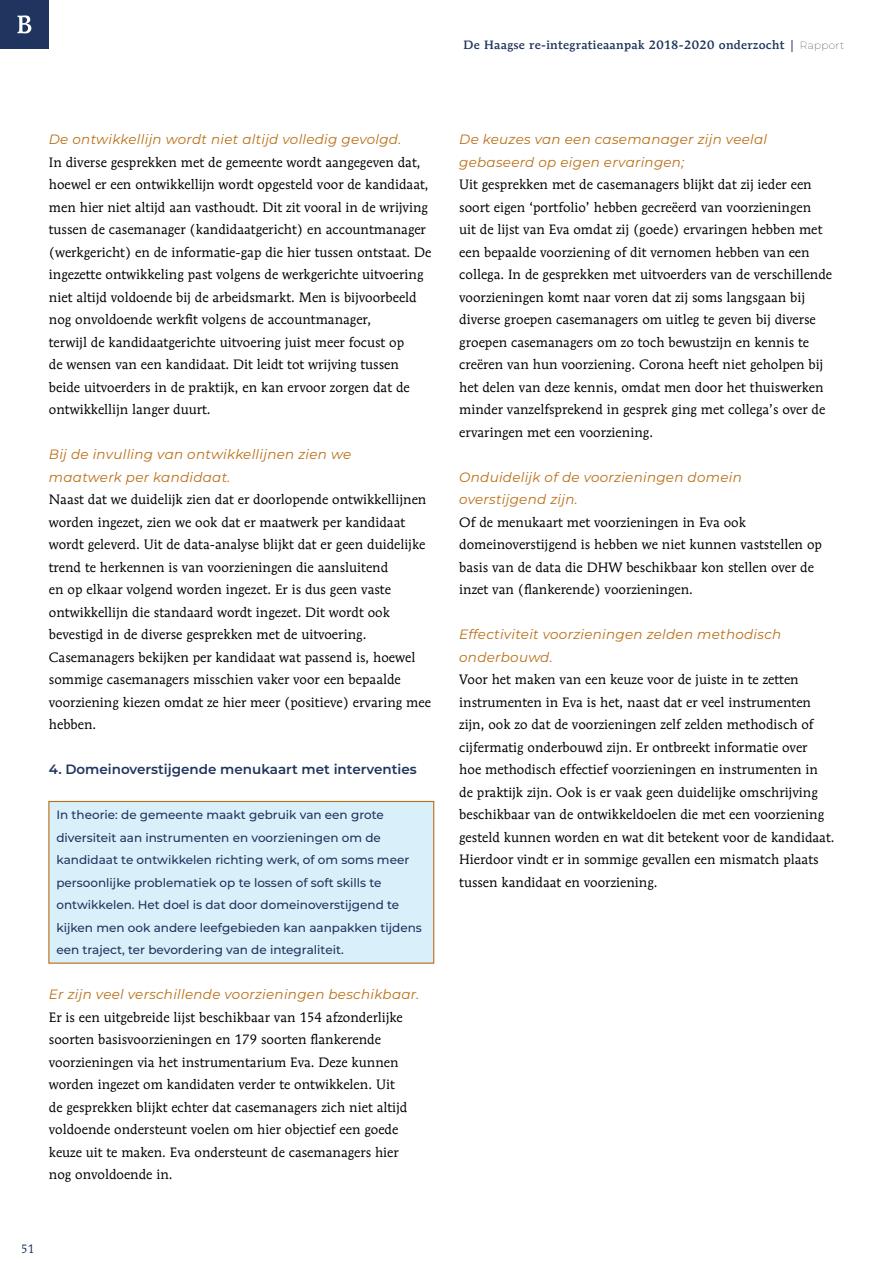
<style>
.page{position:relative;width:893px;height:1263px;background:#fff}
.page>*{position:absolute;margin:0;border:0;box-sizing:border-box;transform-origin:0 0}
.Brood_wit_na{font:13.5px/22.5px "Mendoza Roman Std";color:#000}
.Kop_4_zonder{font:italic 13.5px/22.5px "Montserrat";letter-spacing:.02em;color:#ba6e15}
.Brood_wit_na-2{font:600 13.5px "Montserrat";color:#1f345e}
.Kadertekst_enkel{font:500 12px/22.5px "Montserrat";color:#1f345e}
.t1{font:500 12px "Mendoza Roman Std";letter-spacing:.03em;color:#1f345e}
.t2{font:12px "Mendoza Roman Std";color:#1f345e}
.s1{font-family:"Montserrat";font-weight:100;font-size:10.5px;color:#000}
</style>
<div class="page">
<div style="left:0;top:0;width:49px;height:49px;background:#1f345e"></div>
<svg style="left:17px;top:15px;width:14px;height:18px"></svg>
<div style="left:48px;top:801px;width:386px;height:163px;background:#d9f0fa;border:1px solid #ba6e15"></div>
<p class="t1" style="left:464px;top:37px;width:382px">De Haagse re-integratieaanpak 2018-2020 onderzocht | <span class="s1">Rapport</span></p>
<h4 class="Kop_4_zonder" style="left:49px;top:127px;width:354px">De ontwikkellijn wordt niet altijd volledig gevolgd.</h4>
<p class="Brood_wit_na" style="left:49px;top:150px;width:384px">In diverse gesprekken met de gemeente wordt aangegeven dat, hoewel er een ontwikkellijn wordt opgesteld voor de kandidaat, men hier niet altijd aan vasthoudt. Dit zit vooral in de wrijving tussen de casemanager (kandidaatgericht) en accountmanager (werkgericht) en de informatie-gap die hier tussen ontstaat. De ingezette ontwikkeling past volgens de werkgerichte uitvoering niet altijd voldoende bij de arbeidsmarkt. Men is bijvoorbeeld nog onvoldoende werkfit volgens de accountmanager,<br>terwijl de kandidaatgerichte uitvoering juist meer focust op<br>de wensen van een kandidaat. Dit leidt tot wrijving tussen beide uitvoerders in de praktijk, en kan ervoor zorgen dat de ontwikkellijn langer duurt.</p>
<h4 class="Kop_4_zonder" style="left:49px;top:442px;width:304px">Bij de invulling van ontwikkellijnen zien we maatwerk per kandidaat.</h4>
<p class="Brood_wit_na" style="left:49px;top:488px;width:384px">Naast dat we duidelijk zien dat er doorlopende ontwikkellijnen worden ingezet, zien we ook dat er maatwerk per kandidaat wordt geleverd. Uit de data-analyse blijkt dat er geen duidelijke trend te herkennen is van voorzieningen die aansluitend<br>en op elkaar volgend worden ingezet. Er is dus geen vaste ontwikkellijn die standaard wordt ingezet. Dit wordt ook bevestigd in de diverse gesprekken met de uitvoering.<br>Casemanagers bekijken per kandidaat wat passend is, hoewel sommige casemanagers misschien vaker voor een bepaalde voorziening kiezen omdat ze hier meer (positieve) ervaring mee hebben.</p>
<p class="Brood_wit_na-2" style="left:49px;top:760px;width:369px">4. Domeinoverstijgende menukaart met interventies</p>
<p class="Kadertekst_enkel" style="left:56px;top:803px;width:367px">In theorie: de gemeente maakt gebruik van een grote diversiteit aan instrumenten en voorzieningen om de kandidaat te ontwikkelen richting werk, of om soms meer persoonlijke problematiek op te lossen of soft skills te ontwikkelen. Het doel is dat door domeinoverstijgend te kijken men ook andere leefgebieden kan aanpakken tijdens een traject, ter bevordering van de integraliteit.</p>
<h4 class="Kop_4_zonder" style="left:49px;top:982px;width:372px">Er zijn veel verschillende voorzieningen beschikbaar.</h4>
<p class="Brood_wit_na" style="left:49px;top:1005px;width:360px">Er is een uitgebreide lijst beschikbaar van 154 afzonderlijke soorten basisvoorzieningen en 179 soorten flankerende voorzieningen via het instrumentarium Eva. Deze kunnen worden ingezet om kandidaten verder te ontwikkelen. Uit de gesprekken blijkt echter dat casemanagers zich niet altijd voldoende ondersteunt voelen om hier objectief een goede keuze uit te maken. Eva ondersteunt de casemanagers hier nog onvoldoende in.</p>
<p class="t2" style="left:21px;top:1241px;width:15px">51</p>
<h4 class="Kop_4_zonder" style="left:459px;top:127px;width:309px">De keuzes van een casemanager zijn veelal gebaseerd op eigen ervaringen;</h4>
<p class="Brood_wit_na" style="left:459px;top:173px;width:374px">Uit gesprekken met de casemanagers blijkt dat zij ieder een soort eigen ‘portfolio’ hebben gecreëerd van voorzieningen<br>uit de lijst van Eva omdat zij (goede) ervaringen hebben met een bepaalde voorziening of dit vernomen hebben van een collega. In de gesprekken met uitvoerders van de verschillende voorzieningen komt naar voren dat zij soms langsgaan bij diverse groepen casemanagers om uitleg te geven bij diverse groepen casemanagers om zo toch bewustzijn en kennis te creëren van hun voorziening. Corona heeft niet geholpen bij het delen van deze kennis, omdat men door het thuiswerken minder vanzelfsprekend in gesprek ging met collega’s over de ervaringen met een voorziening.</p>
<h4 class="Kop_4_zonder" style="left:459px;top:465px;width:284px">Onduidelijk of de voorzieningen domein overstijgend zijn.</h4>
<p class="Brood_wit_na" style="left:459px;top:510px;width:364px">Of de menukaart met voorzieningen in Eva ook domeinoverstijgend is hebben we niet kunnen vaststellen op basis van de data die DHW beschikbaar kon stellen over de inzet van (flankerende) voorzieningen.</p>
<h4 class="Kop_4_zonder" style="left:459px;top:622px;width:324px">Effectiviteit voorzieningen zelden methodisch onderbouwd.</h4>
<p class="Brood_wit_na" style="left:459px;top:668px;width:377px">Voor het maken van een keuze voor de juiste in te zetten instrumenten in Eva is het, naast dat er veel instrumenten zijn, ook zo dat de voorzieningen zelf zelden methodisch of cijfermatig onderbouwd zijn. Er ontbreekt informatie over<br>hoe methodisch effectief voorzieningen en instrumenten in de praktijk zijn. Ook is er vaak geen duidelijke omschrijving beschikbaar van de ontwikkeldoelen die met een voorziening gesteld kunnen worden en wat dit betekent voor de kandidaat.<br>Hierdoor vindt er in sommige gevallen een mismatch plaats tussen kandidaat en voorziening.</p>
</div>
